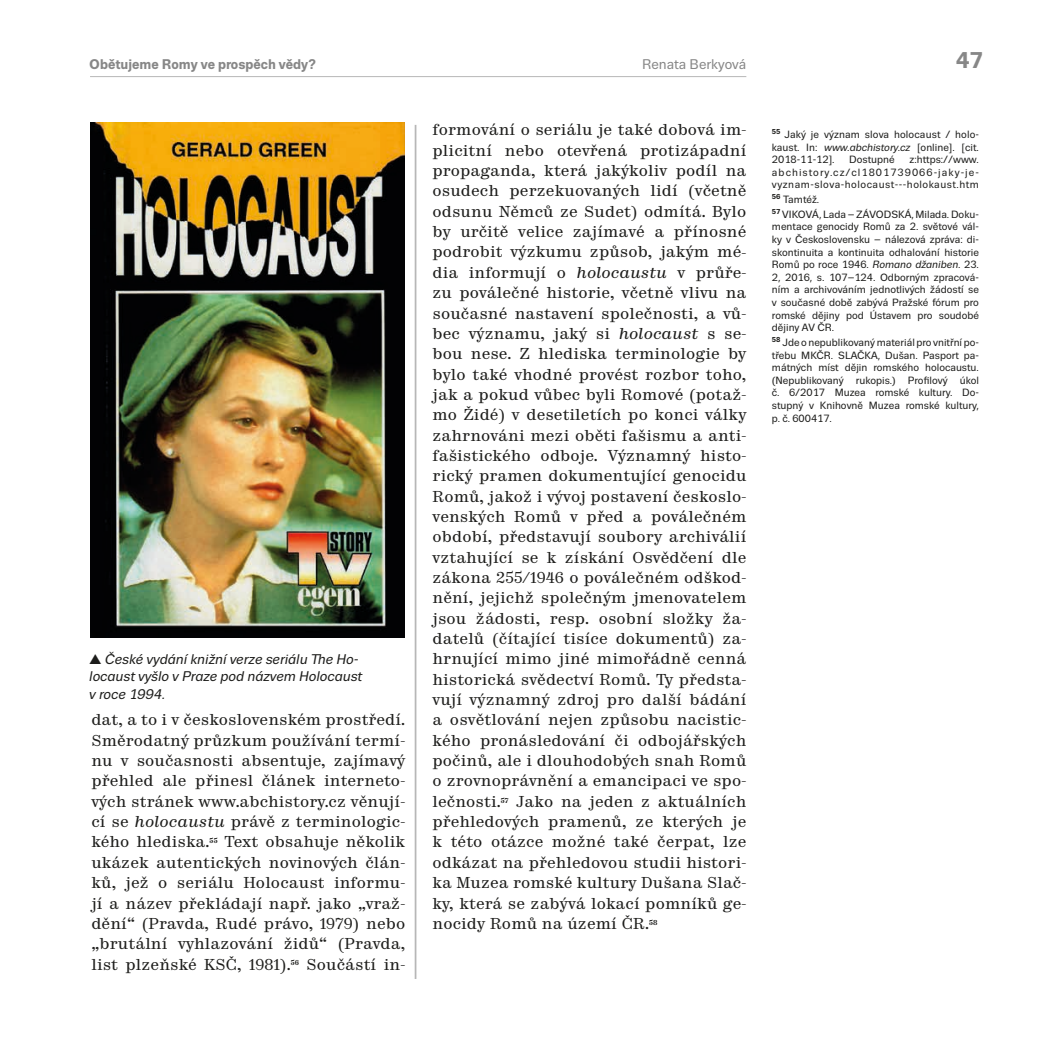
<style>
.page{position:relative;width:1042px;height:1042px;background:#fff}
.page>*{position:absolute;margin:0;border:0;box-sizing:border-box;transform-origin:0 0}
.t1{font:700 22.75px "Trivia Sans";color:#878787}
.t2{font:15.75px/20.3px "Trivia Serif 10";letter-spacing:.01em;color:#1d1d1b;text-align:justify}
.t3{font:italic 14px/17.5px "Trivia Sans";color:#1d1d1b}
.t4{font:700 14px "Trivia Sans";color:#878787}
.t5{font:14px "Trivia Sans";color:#878787}
.t6{font:10.5px/12.6px "Trivia Sans";color:#1d1d1b;text-align:justify}
.s1{font-style:italic}
</style>
<div class="page">
<hr style="left:90px;top:76px;width:656px;height:1px;background:#878787">
<hr style="left:415px;top:125px;width:1px;height:854px;background:#878787">
<img style="left:90px;top:123px;width:314px;height:514px">
<p class="t4" style="left:89px;top:56px;width:228px">Obětujeme Romy ve prospěch vědy?</p>
<p class="t5" style="left:642px;top:56px;width:106px">Renata Berkyová</p>
<h1 class="t1" style="left:956px;top:48px;width:29px">47</h1>
<p class="t3" style="left:89px;top:650px;width:274px">▲ České vydání knižní verze seriálu The Ho&shy;locaust vyšlo v Praze pod názvem Holocaust v roce 1994.</p>
<p class="t2" style="left:91px;top:711px;width:315px">dat, a to i v československém prostředí.<br>Směrodatný průzkum používání termí&shy;nu v současnosti absentuje, zajímavý přehled ale přinesl článek interneto&shy;vých stránek www.abchistory.cz věnují&shy;cí se <span class="s1">holocaustu</span> právě z terminologic&shy;kého hlediska.<sup>55</sup> Text obsahuje několik ukázek autentických novinových člán&shy;ků, jež o seriálu Holocaust informu&shy;jí a název překládají např. jako „vraž&shy;dění“ (Pravda, Rudé právo, 1979) nebo „brutální vyhlazování židů“ (Pravda, list plzeňské KSČ, 1981).<sup>56</sup> Součástí in-</p>
<p class="t2" style="left:432px;top:121px;width:315px">formování o seriálu je také dobová im&shy;plicitní nebo otevřená protizápadní propaganda, která jakýkoliv podíl na osudech perzekuovaných lidí (včetně odsunu Němců ze Sudet) odmítá. Bylo by určitě velice zajímavé a přínosné podrobit výzkumu způsob, jakým mé&shy;dia informují o <span class="s1">holocaustu</span> v průře&shy;zu poválečné historie, včetně vlivu na současné nastavení společnosti, a vů&shy;bec významu, jaký si <span class="s1">holocaust</span> s se&shy;bou nese. Z hlediska terminologie by bylo také vhodné provést rozbor toho, jak a pokud vůbec byli Romové (potaž&shy;mo Židé) v desetiletích po konci války zahrnováni mezi oběti fašismu a anti&shy;fašistického odboje. Významný histo&shy;rický pramen dokumentující genocidu Romů, jakož i vývoj postavení českoslo&shy;venských Romů v před a poválečném období, představují soubory archiválií vztahující se k získání Osvědčení dle zákona 255/1946 o poválečném odškod&shy;nění, jejichž společným jmenovatelem jsou žádosti, resp. osobní složky ža&shy;datelů (čítající tisíce dokumentů) za&shy;hrnující mimo jiné mimořádně cenná historická svědectví Romů. Ty předsta&shy;vují významný zdroj pro další bádání a osvětlování nejen způsobu nacistic&shy;kého pronásledování či odbojářských počinů, ale i dlouhodobých snah Romů o zrovnoprávnění a emancipaci ve spo&shy;lečnosti.<sup>57</sup> Jako na jeden z aktuálních přehledových pramenů, ze kterých je k této otázce možné také čerpat, lze odkázat na přehledovou studii histori&shy;ka Muzea romské kultury Dušana Slač&shy;ky, která se zabývá lokací pomníků ge&shy;nocidy Romů na území ČR.<sup>58</sup></p>
<p class="t6" style="left:772px;top:128px;width:209px"><sup>55</sup> Jaký je význam slova holocaust / holo&shy;kaust. In: <span class="s1">www.abchistory.cz</span> [online]. [cit.<br>2018-11-12].</p>
<p class="t6" style="left:849px;top:153px;width:47px">Dostupné</p>
<p class="t6" style="left:772px;top:153px;width:209px;text-indent:138px">z:https://www. abchistory.cz/cl1801739066-jaky-je&shy;vyznam-slova-holocaust---holokaust.htm</p>
<p class="t6" style="left:772px;top:192px;width:208px;line-height:14.7px"><sup>56</sup> Tamtéž.<br><sup>57</sup> VIKOVÁ, Lada – ZÁVODSKÁ, Milada. Doku-</p>
<p class="t6" style="left:772px;top:221px;width:209px">mentace genocidy Romů za 2. světové vál&shy;ky v Československu – nálezová zpráva: di&shy;skontinuita a kontinuita odhalování historie Romů po roce 1946. <span class="s1">Romano džaniben.</span> 23.<br>2, 2016, s. 107–124. Odborným zpracová&shy;ním a archivováním jednotlivých žádostí se v současné době zabývá Pražské fórum pro romské dějiny pod Ústavem pro soudobé dějiny AV ČR.</p>
<p class="t6" style="left:772px;top:336px;width:209px"><sup>58</sup> Jde o nepublikovaný materiál pro vnitřní po&shy;třebu MKČR. SLAČKA, Dušan. Pasport pa&shy;mátných míst dějin romského holocaustu. (Nepublikovaný rukopis.) Profilový úkol č. 6/2017 Muzea romské kultury. Do&shy;stupný v Knihovně Muzea romské kultury, p. č. 600417.</p>
</div>
